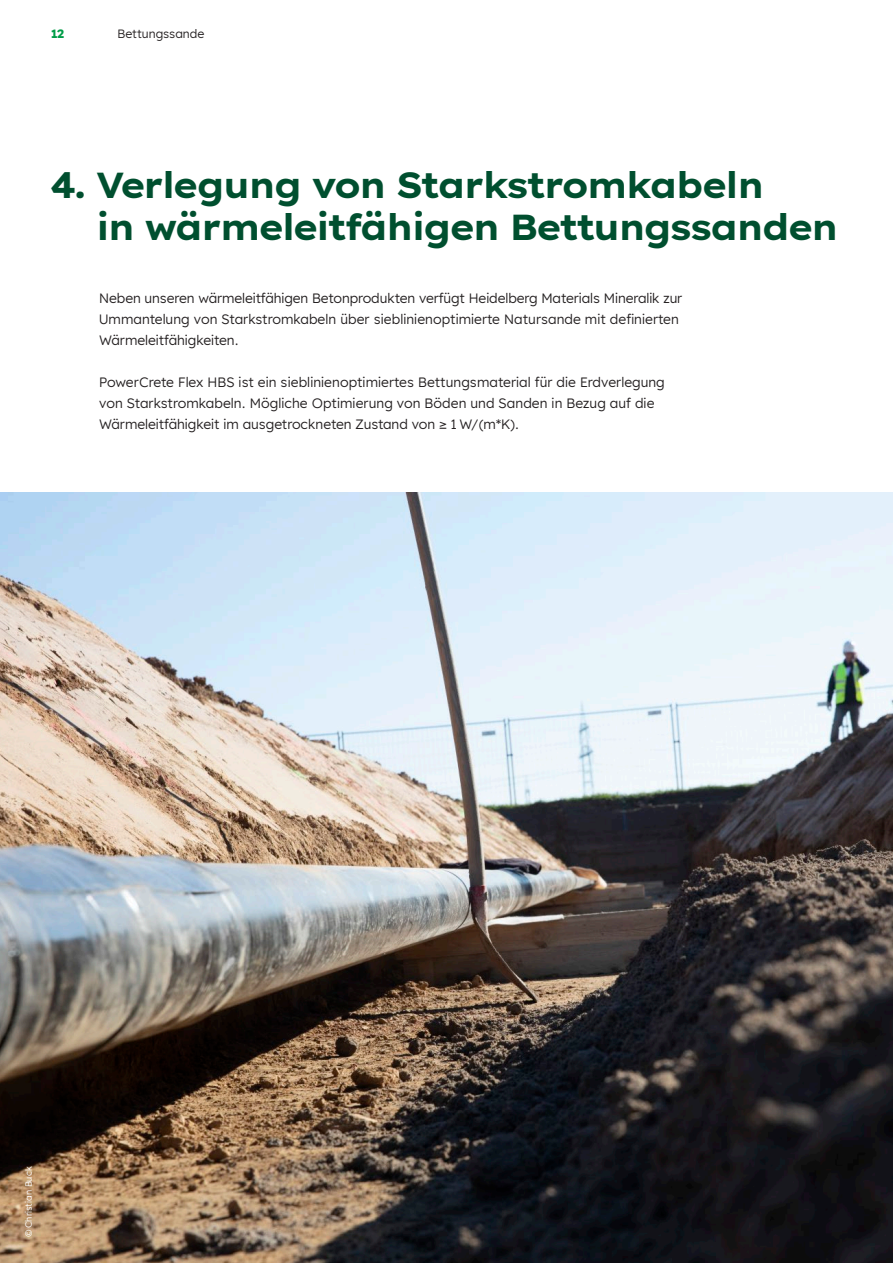
<style>
.page{position:relative;width:893px;height:1263px;background:#fff}
.page>*{position:absolute;margin:0;border:0;box-sizing:border-box;transform-origin:0 0}
.t1{font:700 36px/42px "Lexend Exa HM";color:#004f2f}
.t2{font:13.5px/21px "Lexend HM";color:#231f20}
.t3{font:12px "Lexend HM";color:#231f20}
.t4{font:700 12px "Lexend HM";color:#009d48}
.t5{font:9px "Lexend HM";color:#fff}
</style>
<div class="page">
<img style="left:0;top:492px;width:893px;height:771px">
<p class="t4" style="left:51px;top:24px;width:15px">12</p>
<p class="t3" style="left:118px;top:25px;width:88px">Bettungssande</p>
<h1 class="t1" style="left:97px;top:162px;width:742px;text-indent:-46px">4. Verlegung von Starkstromkabeln<br>in wärmeleitfähigen Bettungssanden</h1>
<p class="t2" style="left:99px;top:287px;width:585px">Neben unseren wärmeleitfähigen Betonprodukten verfügt Heidelberg Materials Mineralik zur<br>Ummantelung von Starkstromkabeln über sieblinienoptimierte Natursande mit definierten<br>Wärmeleitfähigkeiten.</p>
<p class="t2" style="left:99px;top:371px;width:567px">PowerCrete Flex HBS ist ein sieblinienoptimiertes Bettungsmaterial für die Erdverlegung von Starkstromkabeln. Mögliche Optimierung von Böden und Sanden in Bezug auf die<br>Wärmeleitfähigkeit im ausgetrockneten Zustand von ≥ 1 W/(m*K).</p>
<p class="t5" style="left:22px;top:1237px;width:72px;rotate:-90deg">© Christian Buck</p>
</div>
